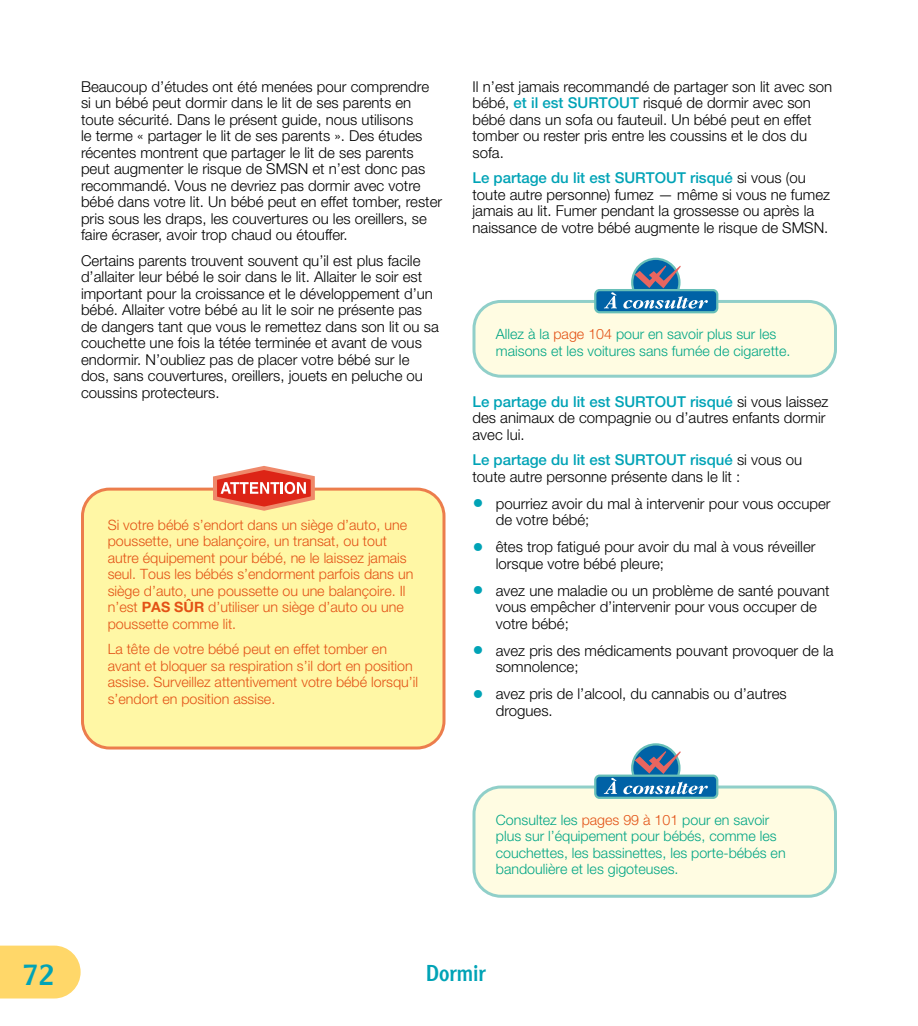
<style>
.page{position:relative;width:918px;height:1026px;background:#fff}
.page>*{position:absolute;margin:0;border:0;box-sizing:border-box;transform-origin:0 0}
.t1{font:30px "Clearface Gothic LT Std";color:#00a3b6}
.t2{font:22.5px "Clearface Gothic LT Std";color:#00a3b6}
.t3{font:300 15px/16.5px "Helvetica Neue LT Std";color:#000}
.t4{font:300 14.25px/16.5px "Helvetica Neue LT Std";color:#e35216}
.t5{font:300 14.25px/16.5px "Helvetica Neue LT Std";color:#00a585}
.s1{font-weight:700}
.s2{font-weight:500;color:#00a3b6}
.s3{color:#e35216}
.s4{font-size:22.5px;color:#00a3b6}
</style>
<div class="page">
<svg style="left:0;top:946px;width:81px;height:53px;background:#ffda75"></svg>
<div style="left:474px;top:301px;width:362px;height:75px;background:#fffce2;border-radius:27px"></div>
<div style="left:472px;top:300px;width:365px;height:78px;border:3px solid #90cfc9;border-radius:27px"></div>
<svg style="left:632px;top:259px;width:47px;height:47px"></svg>
<div style="left:631px;top:258px;width:50px;height:49px;border:2px solid #67bfb8;border-radius:50%"></div>
<div style="left:595px;top:290px;width:122px;height:22px;background:#0062a6;border-radius:4px"></div>
<div style="left:594px;top:289px;width:124px;height:24px;border:2px solid #67bfb8;border-radius:4px"></div>
<svg style="left:635px;top:265px;width:46px;height:23px"></svg>
<svg style="left:623px;top:296px;width:85px;height:13px"></svg>
<svg style="left:604px;top:292px;width:13px;height:16px"></svg>
<div style="left:474px;top:787px;width:362px;height:109px;background:#fffce2;border-radius:27px"></div>
<div style="left:472px;top:786px;width:365px;height:112px;border:3px solid #90cfc9;border-radius:27px"></div>
<svg style="left:632px;top:744px;width:47px;height:48px"></svg>
<div style="left:631px;top:743px;width:50px;height:50px;border:2px solid #67bfb8;border-radius:50%"></div>
<div style="left:595px;top:776px;width:122px;height:22px;background:#0062a6;border-radius:4px"></div>
<div style="left:594px;top:775px;width:124px;height:24px;border:2px solid #67bfb8;border-radius:4px"></div>
<svg style="left:635px;top:751px;width:46px;height:23px"></svg>
<svg style="left:623px;top:782px;width:85px;height:12px"></svg>
<svg style="left:604px;top:778px;width:13px;height:16px"></svg>
<div style="left:82px;top:489px;width:362px;height:259px;background:#fff7a5;border-radius:27px"></div>
<div style="left:81px;top:488px;width:365px;height:262px;border:3px solid #ec7d4c;border-radius:27px"></div>
<svg style="left:213px;top:466px;width:102px;height:45px"></svg>
<p class="t3" style="left:81px;top:78px;width:363px">Beaucoup d’études ont été menées pour comprendre si un bébé peut dormir dans le lit de ses parents en toute sécurité. Dans le présent guide, nous utilisons<br>le terme « partager le lit de ses parents ». Des études récentes montrent que partager le lit de ses parents peut augmenter le risque de SMSN et n’est donc pas recommandé. Vous ne devriez pas dormir avec votre bébé dans votre lit. Un bébé peut en effet tomber, rester pris sous les draps, les couvertures ou les oreillers, se faire écraser, avoir trop chaud ou étouffer.</p>
<p class="t3" style="left:81px;top:252px;width:359px">Certains parents trouvent souvent qu’il est plus facile d’allaiter leur bébé le soir dans le lit. Allaiter le soir est important pour la croissance et le développement d’un bébé. Allaiter votre bébé au lit le soir ne présente pas de dangers tant que vous le remettez dans son lit ou sa couchette une fois la tétée terminée et avant de vous endormir. N’oubliez pas de placer votre bébé sur le dos, sans couvertures, oreillers, jouets en peluche ou coussins protecteurs.</p>
<p class="t4" style="left:108px;top:516px;width:307px">Si votre bébé s’endort dans un siège d’auto, une poussette, une balançoire, un transat, ou tout autre équipement pour bébé, ne le laissez jamais seul. Tous les bébés s’endorment parfois dans un siège d’auto, une poussette ou une balançoire. Il n’est <span class="s1">PAS SÛR</span> d’utiliser un siège d’auto ou une poussette comme lit.</p>
<p class="t4" style="left:108px;top:640px;width:312px">La tête de votre bébé peut en effet tomber en avant et bloquer sa respiration s’il dort en position assise. Surveillez attentivement votre bébé lorsqu’il s’endort en position assise.</p>
<p class="t3" style="left:472px;top:78px;width:361px">Il n’est jamais recommandé de partager son lit avec son bébé, <span class="s2">et il est SURTOUT</span> risqué de dormir avec son bébé dans un sofa ou fauteuil. Un bébé peut en effet tomber ou rester pris entre les coussins et le dos du sofa.</p>
<p class="t3" style="left:472px;top:169px;width:359px"><span class="s2">Le partage du lit est SURTOUT risqué</span> si vous (ou toute autre personne) fumez — même si vous ne fumez jamais au lit. Fumer pendant la grossesse ou après la naissance de votre bébé augmente le risque de SMSN.</p>
<p class="t5" style="left:496px;top:325px;width:296px">Allez à la <span class="s3">page 104</span> pour en savoir plus sur les maisons et les voitures sans fumée de cigarette.</p>
<p class="t3" style="left:472px;top:393px;width:357px"><span class="s2">Le partage du lit est SURTOUT risqué</span> si vous laissez des animaux de compagnie ou d’autres enfants dormir avec lui.</p>
<p class="t3" style="left:472px;top:451px;width:331px"><span class="s2">Le partage du lit est SURTOUT risqué</span> si vous ou toute autre personne présente dans le lit :</p>
<p class="t3" style="left:496px;top:495px;width:336px;text-indent:-23px"><span class="s4">•</span> pourriez avoir du mal à intervenir pour vous occuper de votre bébé;</p>
<p class="t3" style="left:496px;top:538px;width:321px;text-indent:-23px"><span class="s4">•</span> êtes trop fatigué pour avoir du mal à vous réveiller lorsque votre bébé pleure;</p>
<p class="t3" style="left:496px;top:582px;width:335px;text-indent:-23px"><span class="s4">•</span> avez une maladie ou un problème de santé pouvant vous empêcher d’intervenir pour vous occuper de votre bébé;</p>
<p class="t3" style="left:496px;top:642px;width:339px;text-indent:-23px"><span class="s4">•</span> avez pris des médicaments pouvant provoquer de la somnolence;</p>
<p class="t3" style="left:496px;top:685px;width:292px;text-indent:-23px"><span class="s4">•</span> avez pris de l’alcool, du cannabis ou d’autres drogues.</p>
<p class="t5" style="left:496px;top:811px;width:291px">Consultez les <span class="s3">pages 99 à 101</span> pour en savoir plus sur l’équipement pour bébés, comme les couchettes, les bassinettes, les porte-bébés en bandoulière et les gigoteuses.</p>
<h1 class="t1" style="left:23px;top:955px;width:33px">72</h1>
<h2 class="t2" style="left:426px;top:959px;width:61px">Dormir</h2>
</div>
